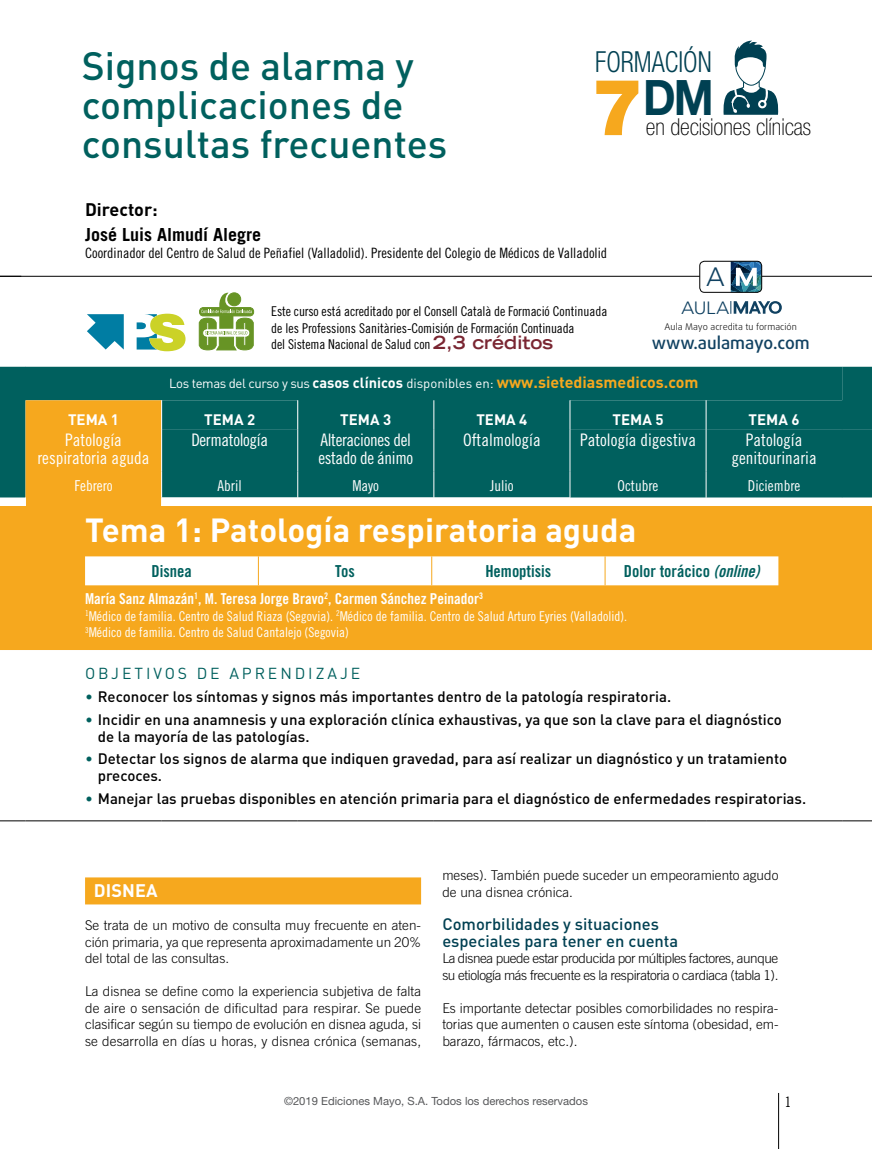
<style>
.page{position:relative;width:872px;height:1149px;background:#fff}
.page>*{position:absolute;margin:0;border:0;box-sizing:border-box;transform-origin:0 0}
.t1{font:700 48.9px "Helvetica Neue LT Std";color:#004052;scale:.9 1}
.t2{font:500 39px/39px "DIN Pro";color:#00605e}
.t3{font:700 33px "DIN Pro";color:#fff}
.t4{font:300 condensed 28.95px "Helvetica Neue LT Std";color:#004052;scale:.9 1}
.t5{font:300 26.25px "Avenir LT Std";color:#104161}
.t6{font:100 condensed 23.4px "Helvetica Neue LT Std";letter-spacing:-.005em;color:#000}
.t7{font:700 18px "Trade Gothic LT Std";color:#000}
.t8{font:700 18px "DIN Pro";color:#000}
.t9{font:700 18px "DIN Pro";letter-spacing:.01em;color:#fff}
.t10{font:300 17.7px "Avenir LT Std";color:#104161;scale:1.05 1}
.t11{font:17.25px/18px "Trade Gothic LT Std Cn 18";color:#fff;text-align:center}
.t12{font:17.25px/18px "Trade Gothic LT Std Cn 18";letter-spacing:-.02em;color:#fff}
.t13{font:500 17.25px "Daxline Pro";color:#104161}
.t14{font:500 16.5px/16.5px "DIN Pro";color:#004052}
.t15{font:16.5px "Trade Gothic LT Std Bd Cn 20";color:#00605e}
.t16{font:15.75px "DIN Pro";letter-spacing:.185em;color:#00605e}
.t17{font:500 15px/16.5px "DIN Pro";color:#000}
.t18{font:15px "Trade Gothic LT Std Bd Cn 20";color:#fff}
.t19{font:15px "Trade Gothic LT Std Cn 18";color:#fff}
.t20{font:700 15px "DIN Pro";color:#fff}
.t21{font:14.25px "Trade Gothic LT Std Cn 18";color:#000}
.t22{font:300 13.5px/16.5px "Trade Gothic LT Std";color:#000;text-align:justify}
.t23{font:13.5px/16.5px "Trade Gothic LT Std Cn 18";letter-spacing:-.01em;color:#000}
.t24{font:13.5px/16.5px "Trade Gothic LT Std Cn 18";color:#fff}
.t25{font:300 13.5px/16.5px "Trade Gothic LT Std";letter-spacing:-.03em;color:#000}
.t26{font:13.05px "DIN Pro";letter-spacing:-.03em;color:#fff}
.t27{font:11.25px "Helvetica Neue LT Std";color:#57585a}
.t28{font:300 9.15px "Daxline Pro";color:#000}
.s1{font-weight:900;font-size:78.15px;color:#f6a81e}
.s2{font-family:"Trade Gothic LT Std";font-weight:700;font-stretch:expanded;font-size:18px;color:#7a2632}
.s3{font-weight:700;font-size:14.55px}
.s4{font-weight:700;font-size:16.05px;color:#f6a81e}
.s5{font-family:"Trade Gothic LT Std Bd Cn 20 Obl"}
.s6{font-weight:400;color:#00605e}
</style>
<div class="page">
<svg style="left:723px;top:40px;width:55px;height:75px"></svg>
<div style="left:0;top:366px;width:162px;height:34px;background:#00605e"></div>
<div style="left:162px;top:366px;width:710px;height:34px;background:#00605e"></div>
<svg style="left:0;top:400px;width:872px;height:97px;background:#266b54"></svg>
<div style="left:0;top:497px;width:872px;height:153px;background:#f6a81e"></div>
<svg style="left:705px;top:400px;width:1px;height:29px"></svg>
<hr style="left:569px;top:429px;width:1px;height:42px;background:#fff">
<hr style="left:705px;top:429px;width:1px;height:42px;background:#fff">
<svg style="left:569px;top:471px;width:1px;height:35px"></svg>
<svg style="left:705px;top:471px;width:1px;height:35px"></svg>
<svg style="left:0;top:820px;width:26px;height:1px"></svg>
<hr style="left:26px;top:820px;width:136px;height:1px;background:#000">
<hr style="left:162px;top:820px;width:136px;height:1px;background:#000">
<hr style="left:298px;top:820px;width:136px;height:1px;background:#000">
<hr style="left:434px;top:820px;width:136px;height:1px;background:#000">
<hr style="left:570px;top:820px;width:136px;height:1px;background:#000">
<hr style="left:706px;top:820px;width:136px;height:1px;background:#000">
<hr style="left:842px;top:820px;width:30px;height:1px;background:#000">
<svg style="left:161px;top:400px;width:1px;height:29px"></svg>
<hr style="left:161px;top:429px;width:1px;height:42px;background:#fff">
<hr style="left:297px;top:429px;width:1px;height:42px;background:#fff">
<hr style="left:433px;top:429px;width:1px;height:42px;background:#fff">
<svg style="left:297px;top:400px;width:1px;height:29px"></svg>
<svg style="left:161px;top:471px;width:1px;height:35px"></svg>
<svg style="left:297px;top:471px;width:1px;height:35px"></svg>
<svg style="left:433px;top:471px;width:1px;height:35px"></svg>
<svg style="left:433px;top:400px;width:1px;height:29px"></svg>
<svg style="left:569px;top:400px;width:1px;height:29px"></svg>
<svg style="left:85px;top:556px;width:693px;height:29px"></svg>
<hr style="left:0;top:276px;width:872px;height:1px;background:#000">
<svg style="left:0;top:276px;width:21px;height:1px"></svg>
<hr style="left:778px;top:1092px;width:1px;height:56px;background:#000">
<svg style="left:730px;top:301px;width:52px;height:13px"></svg>
<div style="left:699px;top:261px;width:62px;height:31px;background:#fff;border-radius:5px"></div>
<div style="left:699px;top:261px;width:63px;height:31px;border:1px solid #000;border-radius:5px"></div>
<svg style="left:731px;top:261px;width:30px;height:32px"></svg>
<svg style="left:198px;top:292px;width:56px;height:58px"></svg>
<svg style="left:87px;top:313px;width:98px;height:38px"></svg>
<div style="left:85px;top:877px;width:336px;height:27px;background:#f6a81e"></div>
<h2 class="t2" style="left:82px;top:45px;width:367px">Signos de alarma y complicaciones de consultas frecuentes</h2>
<h3 class="t4" style="left:595px;top:45px;width:131px">FORMACIÓN</h3>
<h1 class="t1" style="left:591px;top:67px;width:138px"><span class="s1">7</span>DM</h1>
<h3 class="t6" style="left:646px;top:114px;width:167px">en decisiones clínicas</h3>
<h3 class="t8" style="left:85px;top:197px;width:74px">Director:</h3>
<h3 class="t7" style="left:85px;top:223px;width:178px">José Luis Almudí Alegre</h3>
<p class="t21" style="left:85px;top:244px;width:523px">Coordinador del Centro de Salud de Peñafiel (Valladolid). Presidente del Colegio de Médicos de Valladolid</p>
<p class="t23" style="left:271px;top:303px;width:338px">Este curso está acreditado por el Consell Català de Formació Continuada de les Professions Sanitàries-Comisión de Formación Continuada<br>del Sistema Nacional de Salud con <span class="s2">2,3 créditos</span></p>
<h3 class="t5" style="left:706px;top:261px;width:20px">A</h3>
<h3 class="t10" style="left:681px;top:297px;width:47px">AULA</h3>
<p class="t28" style="left:664px;top:321px;width:134px">Aula Mayo acredita tu formación</p>
<p class="t13" style="left:652px;top:331px;width:159px">www.aulamayo.com</p>
<p class="t26" style="left:169px;top:374px;width:531px">Los temas del curso y sus <span class="s3">casos clínicos</span> disponibles en: <span class="s4">www.sietediasmedicos.com</span></p>
<p class="t20" style="left:68px;top:409px;width:53px">TEMA 1</p>
<p class="t20" style="left:204px;top:409px;width:52px">TEMA 2</p>
<p class="t20" style="left:340px;top:409px;width:52px">TEMA 3</p>
<p class="t20" style="left:476px;top:409px;width:52px">TEMA 4</p>
<p class="t20" style="left:612px;top:409px;width:53px">TEMA 5</p>
<p class="t20" style="left:748px;top:409px;width:52px">TEMA 6</p>
<p class="t11" style="left:38px;top:430px;width:114px">Patología respiratoria aguda</p>
<p class="t12" style="left:191px;top:430px;width:78px">Dermatología</p>
<p class="t12" style="left:318px;top:430px;width:96px">Alteraciones del estado de ánimo</p>
<p class="t11" style="left:463px;top:430px;width:79px">Oftalmología</p>
<p class="t11" style="left:580px;top:430px;width:117px">Patología digestiva</p>
<p class="t11" style="left:731px;top:430px;width:87px">Patología genitourinaria</p>
<p class="t19" style="left:74px;top:476px;width:40px">Febrero</p>
<p class="t19" style="left:218px;top:476px;width:26px">Abril</p>
<p class="t19" style="left:352px;top:476px;width:28px">Mayo</p>
<p class="t19" style="left:490px;top:476px;width:25px">Julio</p>
<p class="t19" style="left:617px;top:476px;width:42px">Octubre</p>
<p class="t19" style="left:748px;top:476px;width:54px">Diciembre</p>
<h3 class="t3" style="left:85px;top:507px;width:553px">Tema 1: Patología respiratoria aguda</h3>
<p class="t15" style="left:152px;top:560px;width:42px">Disnea</p>
<p class="t15" style="left:335px;top:560px;width:21px">Tos</p>
<p class="t15" style="left:485px;top:560px;width:67px">Hemoptisis</p>
<p class="t15" style="left:624px;top:560px;width:137px">Dolor torácico <span class="s5">(online)</span></p>
<p class="t18" style="left:85px;top:589px;width:399px">María Sanz Almazán<sup>1</sup>, M. Teresa Jorge Bravo<sup>2</sup>, Carmen Sánchez Peinador<sup>3</sup></p>
<p class="t24" style="left:85px;top:607px;width:543px"><sup>1</sup>Médico de familia. Centro de Salud Riaza (Segovia). <sup>2</sup>Médico de familia. Centro de Salud Arturo Eyries (Valladolid).<br><sup>3</sup>Médico de familia. Centro de Salud Cantalejo (Segovia)</p>
<p class="t16" style="left:85px;top:662px;width:277px">OBJETIVOS DE APRENDIZAJE</p>
<p class="t17" style="left:85px;top:687px;width:588px"><span class="s6">•</span> Reconocer los síntomas y signos más importantes dentro de la patología respiratoria.</p>
<p class="t17" style="left:98px;top:710px;width:685px;text-indent:-13px"><span class="s6">•</span> Incidir en una anamnesis y una exploración clínica exhaustivas, ya que son la clave para el diagnóstico de la mayoría de las patologías.</p>
<p class="t17" style="left:98px;top:750px;width:691px;text-indent:-13px"><span class="s6">•</span> Detectar los signos de alarma que indiquen gravedad, para así realizar un diagnóstico y un tratamiento precoces.</p>
<p class="t17" style="left:85px;top:789px;width:722px"><span class="s6">•</span> Manejar las pruebas disponibles en atención primaria para el diagnóstico de enfermedades respiratorias.</p>
<h3 class="t9" style="left:94px;top:878px;width:66px">DISNEA</h3>
<p class="t22" style="left:85px;top:916px;width:338px">Se trata de un motivo de consulta muy frecuente en aten&shy;ción primaria, ya que representa aproximadamente un 20% del total de las consultas.</p>
<p class="t22" style="left:85px;top:982px;width:338px">La disnea se define como la experiencia subjetiva de falta de aire o sensación de dificultad para respirar. Se puede clasificar según su tiempo de evolución en disnea aguda, si se desarrolla en días u horas, y disnea crónica (semanas,</p>
<p class="t22" style="left:442px;top:867px;width:337px">meses). También puede suceder un empeoramiento agudo de una disnea crónica.</p>
<p class="t14" style="left:442px;top:914px;width:237px">Comorbilidades y situaciones especiales para tener en cuenta</p>
<p class="t25" style="left:442px;top:949px;width:337px">La disnea puede estar producida por múltiples factores, aunque su etiología más frecuente es la respiratoria o cardiaca (tabla 1).</p>
<p class="t22" style="left:442px;top:999px;width:338px">Es importante detectar posibles comorbilidades no respira&shy;torias que aumenten o causen este síntoma (obesidad, em&shy;barazo, fármacos, etc.).</p>
<p class="t27" style="left:284px;top:1093px;width:305px">©2019 Ediciones Mayo, S.A. Todos los derechos reservados</p>
<p class="t21" style="left:784px;top:1092px;width:8px">1</p>
</div>
